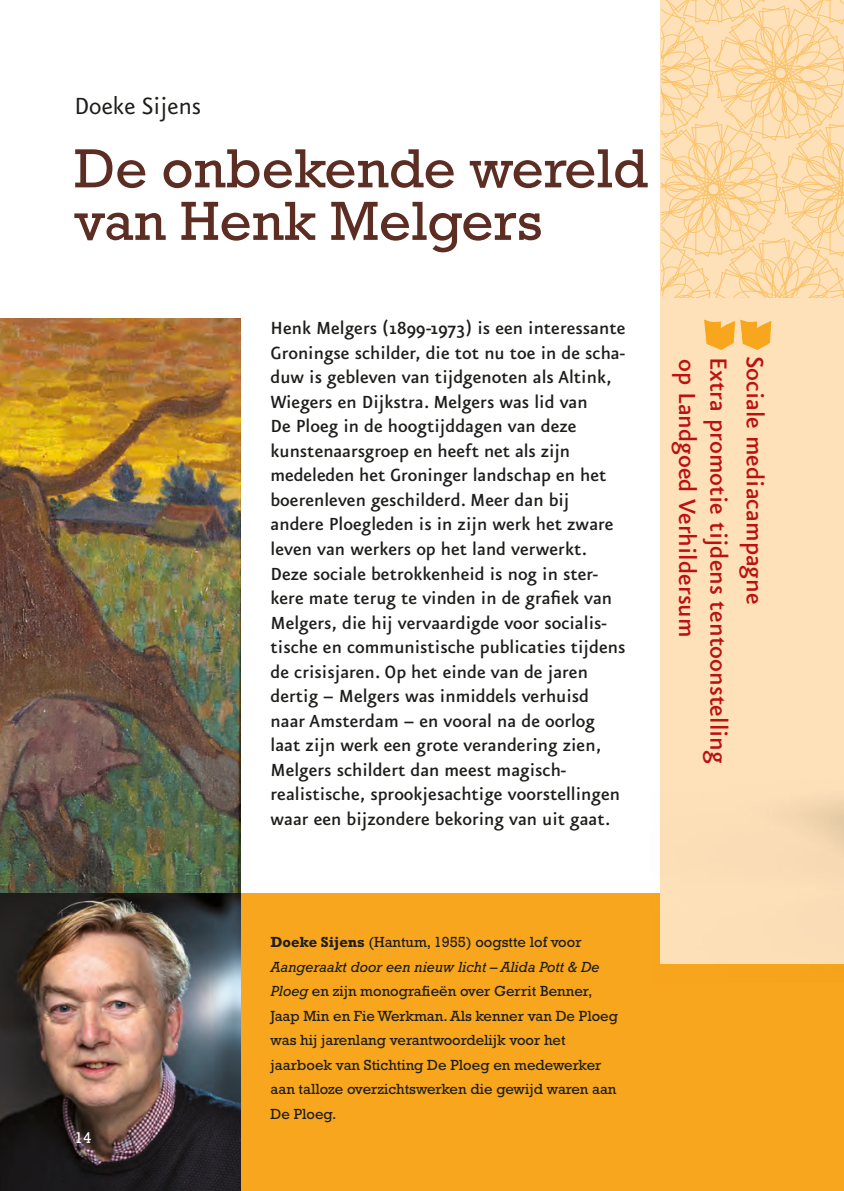
<style>
.page{position:relative;width:844px;height:1191px;background:#fff}
.page>*{position:absolute;margin:0;border:0;box-sizing:border-box;transform-origin:0 0}
.Boektitel{font:56px/52.5px "Rockwell Std";color:#5c2d23}
.promo{font:500 28px "Eureka Sans";color:#bb1110}
.Auteur{font:28px "Eureka Sans";color:#1d1d1b}
.AlineaIntro{font:500 21px/24.5px "Eureka Sans";color:#1d1d1b}
.t1{font:15.75px "Rockwell Std";color:#fff}
.InfoAuteur{font:14.88px/24.5px "Rockwell Std";color:#1d1d1b}
.s1{font-weight:700}
.s2{font-style:italic}
</style>
<div class="page">
<div style="left:241px;top:893px;width:602px;height:298px;background:#f7a61d"></div>
<img style="left:0;top:319px;width:241px;height:872px">
<svg style="left:661px;top:0;width:182px;height:46px;background:#fddbaa"></svg>
<img style="left:660px;top:46px;width:183px;height:918px">
<p class="Auteur" style="left:74px;top:93px;width:128px">Doeke Sijens</p>
<p class="Boektitel" style="left:74px;top:142px;width:574px">De onbekende wereld van Henk Melgers</p>
<p class="AlineaIntro" style="left:270px;top:317px;width:356px">Henk Melgers (1899-1973) is een interessante Groningse schilder, die tot nu toe in de scha&shy;duw is gebleven van tijdgenoten als Altink, Wiegers en Dijkstra. Melgers was lid van<br>De Ploeg in de hoogtijddagen van deze kunstenaarsgroep en heeft net als zijn medeleden het Groninger landschap en het boerenleven geschilderd. Meer dan bij andere Ploegleden is in zijn werk het zware leven van werkers op het land verwerkt.<br>Deze sociale betrokkenheid is nog in ster&shy;kere mate terug te vinden in de grafiek van Melgers, die hij vervaardigde voor socialis&shy;tische en communistische publicaties tijdens de crisisjaren. Op het einde van de jaren dertig – Melgers was inmiddels verhuisd naar Amsterdam – en vooral na de oorlog laat zijn werk een grote verandering zien, Melgers schildert dan meest magisch&shy;realistische, sprookjesachtige voorstellingen waar een bijzondere bekoring van uit gaat.</p>
<p class="promo" style="left:732px;top:357px;width:408px;rotate:90deg">Extra promotie tijdens tentoonstelling</p>
<p class="promo" style="left:768px;top:356px;width:250px;rotate:90deg">Sociale mediacampagne</p>
<p class="promo" style="left:700px;top:359px;width:280px;rotate:90deg">op Landgoed Verhildersum</p>
<p class="t1" style="left:74px;top:1129px;width:19px">14</p>
<p class="InfoAuteur" style="left:270px;top:929px;width:349px"><span class="s1">Doeke Sijens</span> (Hantum, 1955) oogstte lof voor <span class="s2">Aangeraakt door een nieuw licht – Alida Pott &amp; De Ploeg</span> en zijn monografieën over Gerrit Benner, Jaap Min en Fie Werkman. Als kenner van De Ploeg was hij jarenlang verantwoordelijk voor het jaarboek van Stichting De Ploeg en medewerker aan talloze overzichtswerken die gewijd waren aan De Ploeg.</p>
</div>
